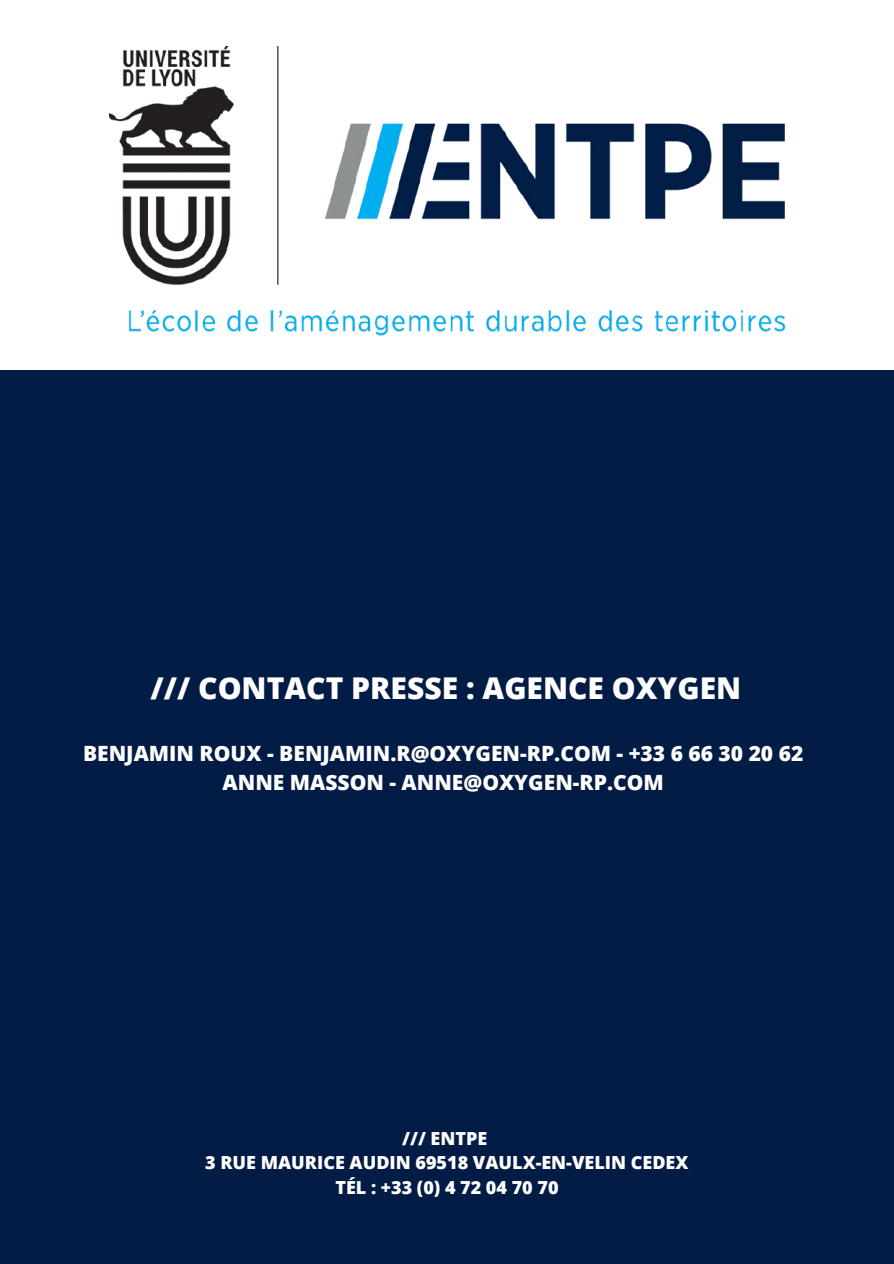
<style>
.page{position:relative;width:894px;height:1264px;background:#fff}
.page>*{position:absolute;margin:0;border:0;box-sizing:border-box;transform-origin:0 0}
.t1{font:800 30px "Open Sans";color:#fff}
.t2{font:800 21px/29.2px "Open Sans";color:#fff;text-align:center}
.t3{font:800 18px/24.8px "Open Sans";color:#fff;text-align:center}
</style>
<div class="page">
<div style="left:0;top:0;width:893px;height:1263px;background:#031c45"></div>
<div style="left:0;top:0;width:893px;height:369px;background:#fff"></div>
<img style="left:110px;top:46px;width:674px;height:290px">
<h1 class="t1" style="left:150px;top:666px;width:592px">/// CONTACT PRESSE : AGENCE OXYGEN</h1>
<p class="t2" style="left:83px;top:738px;width:721px">BENJAMIN ROUX - BENJAMIN.R@OXYGEN-RP.COM - +33 6 66 30 20 62<br>ANNE MASSON - ANNE@OXYGEN-RP.COM</p>
<p class="t3" style="left:205px;top:1125px;width:484px">/// ENTPE<br>3 RUE MAURICE AUDIN 69518 VAULX-EN-VELIN CEDEX<br>TÉL : +33 (0) 4 72 04 70 70</p>
</div>
